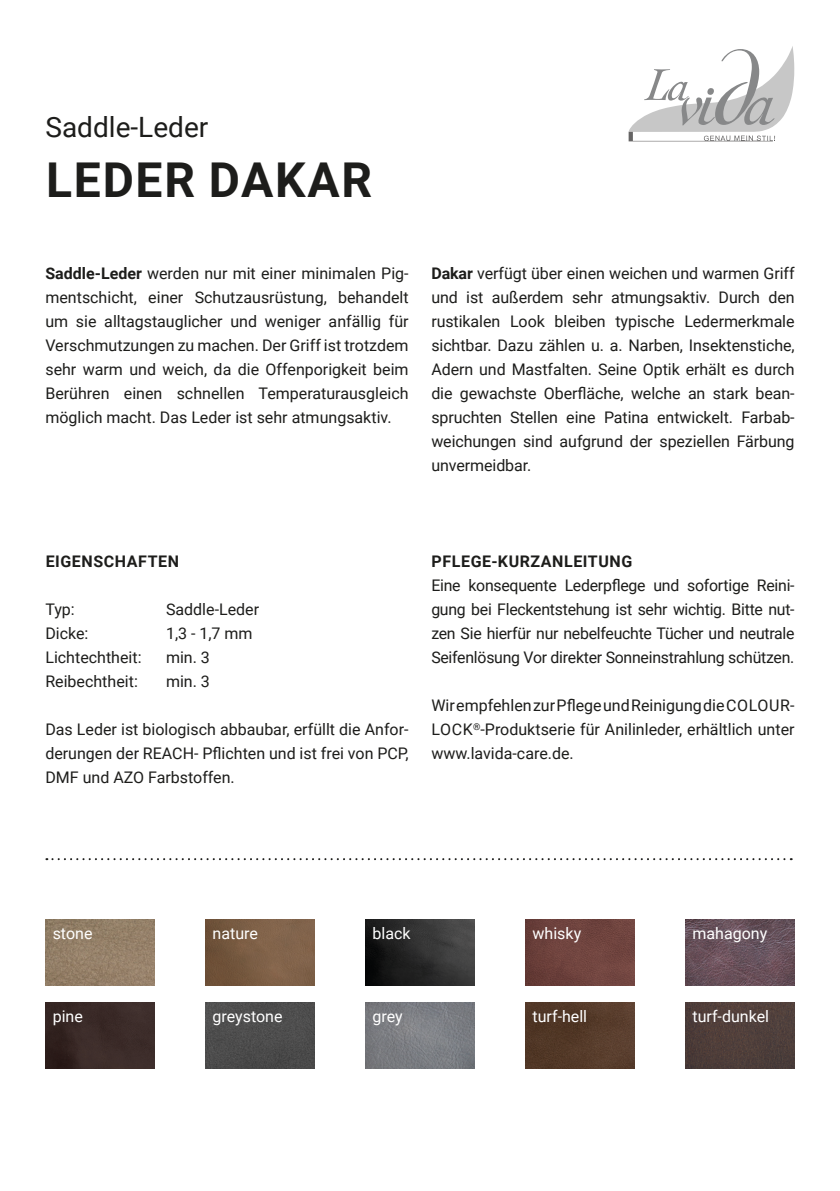
<style>
.page{position:relative;width:840px;height:1191px;background:#fff}
.page>*{position:absolute;margin:0;border:0;box-sizing:border-box;transform-origin:0 0}
.t1{font:700 48px "Roboto";letter-spacing:.035em;color:#1d1d1b}
.t2{font:28px "Roboto";color:#1d1d1b}
.t3{font:16px/24px "Roboto";color:#1d1d1b;text-align:justify}
.t4{font:16px "Roboto";color:#fff}
.t5{font:700 16px "Roboto";letter-spacing:.035em;color:#1d1d1b}
.s1{font-weight:700}
</style>
<div class="page">
<svg style="left:628px;top:46px;width:165px;height:95px"></svg>
<svg style="left:46px;top:858px;width:745px;height:2px"></svg>
<img style="left:205px;top:919px;width:109px;height:66px">
<img style="left:525px;top:1003px;width:109px;height:65px">
<img style="left:45px;top:1003px;width:110px;height:65px">
<img style="left:365px;top:919px;width:109px;height:66px">
<img style="left:525px;top:919px;width:109px;height:66px">
<img style="left:45px;top:919px;width:110px;height:66px">
<img style="left:205px;top:1003px;width:109px;height:65px">
<img style="left:365px;top:1003px;width:109px;height:65px">
<img style="left:685px;top:919px;width:109px;height:66px">
<img style="left:685px;top:1003px;width:109px;height:65px">
<h2 class="t2" style="left:45px;top:108px;width:164px">Saddle-Leder</h2>
<h1 class="t1" style="left:46px;top:147px;width:327px">LEDER DAKAR</h1>
<p class="t3" style="left:45px;top:260px;width:364px"><span class="s1">Saddle-Leder</span> werden nur mit einer minimalen Pig&shy;mentschicht, einer Schutzausrüstung, behandelt um sie alltagstauglicher und weniger anfällig für Verschmutzungen zu machen. Der Griff ist trotzdem sehr warm und weich, da die Offenporigkeit beim Berühren einen schnellen Temperaturausgleich möglich macht. Das Leder ist sehr atmungsaktiv.</p>
<p class="t3" style="left:431px;top:260px;width:364px"><span class="s1">Dakar</span> verfügt über einen weichen und warmen Griff und ist außerdem sehr atmungsaktiv. Durch den rustikalen Look bleiben typische Ledermerkmale sichtbar. Dazu zählen u. a. Narben, Insektenstiche, Adern und Mastfalten. Seine Optik erhält es durch die gewachste Oberfläche, welche an stark bean&shy;spruchten Stellen eine Patina entwickelt. Farbab&shy;weichungen sind aufgrund der speziellen Färbung unvermeidbar.</p>
<p class="t5" style="left:46px;top:550px;width:135px">EIGENSCHAFTEN</p>
<p class="t3" style="left:45px;top:597px;width:98px;text-align:left">Typ:<br>Dicke:<br>Lichtechtheit:<br>Reibechtheit:</p>
<p class="t3" style="left:45px;top:717px;width:364px">Das Leder ist biologisch abbaubar, erfüllt die Anfor&shy;derungen der REACH- Pflichten und ist frei von PCP, DMF und AZO Farbstoffen.</p>
<p class="t3" style="left:166px;top:597px;width:95px;text-align:left">Saddle-Leder<br>1,3 - 1,7 mm min. 3<br>min. 3</p>
<p class="t5" style="left:431px;top:550px;width:202px">PFLEGE-KURZANLEITUNG</p>
<p class="t3" style="left:431px;top:573px;width:364px">Eine konsequente Lederpflege und sofortige Reini&shy;gung bei Fleckentstehung ist sehr wichtig. Bitte nut&shy;zen Sie hierfür nur nebelfeuchte Tücher und neutrale Seifenlösung Vor direkter Sonneinstrahlung schützen.</p>
<p class="t3" style="left:431px;top:693px;width:364px">Wir empfehlen zur Pflege und Reinigung die COLOUR-LOCK<sup>®</sup>-Produktserie für Anilinleder, erhältlich unter www.lavida-care.de.</p>
<p class="t4" style="left:53px;top:922px;width:41px">stone</p>
<p class="t4" style="left:372px;top:922px;width:40px">black</p>
<p class="t4" style="left:532px;top:922px;width:50px">whisky</p>
<p class="t4" style="left:212px;top:922px;width:47px">nature</p>
<p class="t4" style="left:692px;top:922px;width:76px">mahagony</p>
<p class="t4" style="left:53px;top:1005px;width:32px">pine</p>
<p class="t4" style="left:532px;top:1005px;width:56px">turf-hell</p>
<p class="t4" style="left:212px;top:1005px;width:71px">greystone</p>
<p class="t4" style="left:372px;top:1005px;width:32px">grey</p>
<p class="t4" style="left:692px;top:1005px;width:78px">turf-dunkel</p>
</div>
